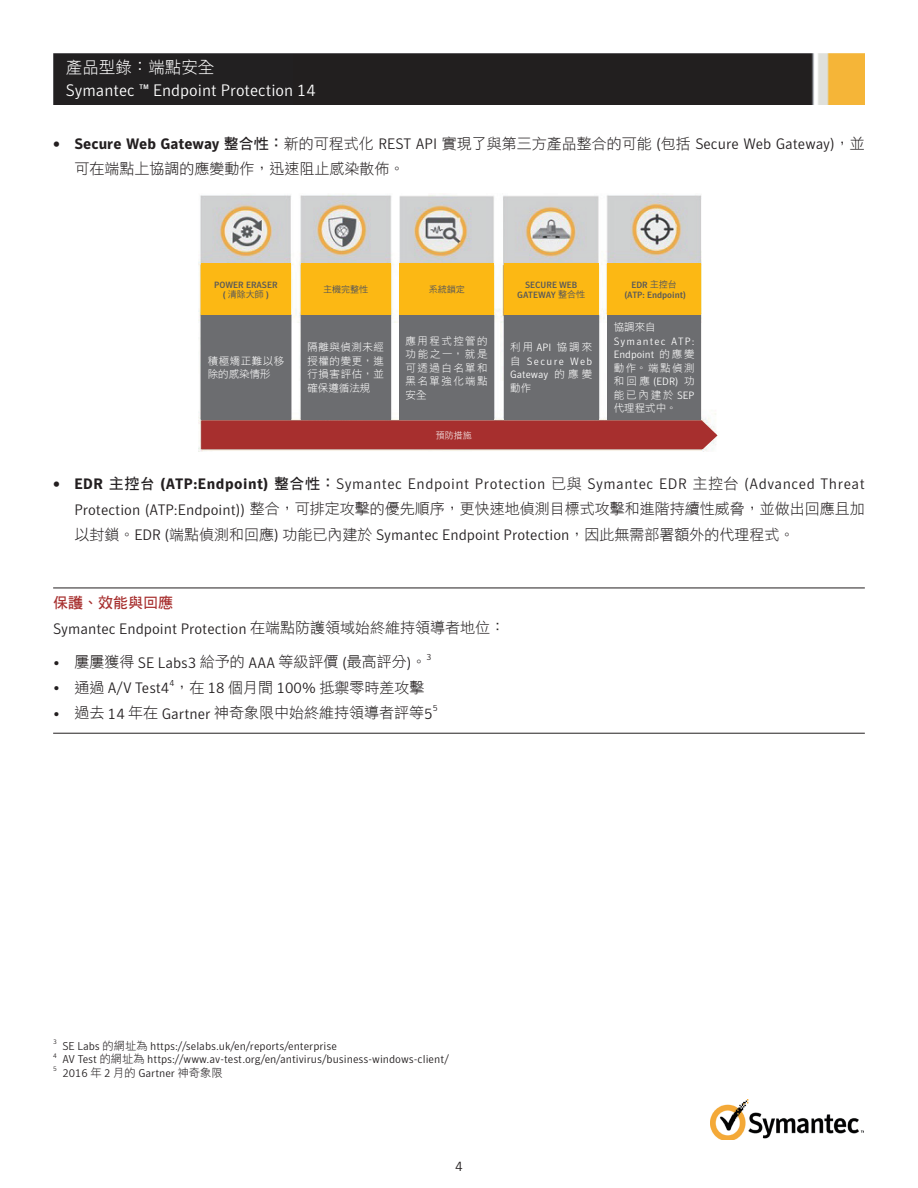
<style>
.page{position:relative;width:918px;height:1188px;background:#fff}
.page>*{position:absolute;margin:0;border:0;box-sizing:border-box;transform-origin:0 0}
.t1{font:300 16.5px "Symantec Sans";color:#fff}
.t2{font:16.5px "DF Hei W3 WIN BF";color:#fff}
.t3{font:15px/25.5px "DF Hei W3 WIN BF";color:#231f20}
.t4{font:300 15px "Symantec Sans";color:#231f20}
.t5{font:300 15px "Symantec Sans";letter-spacing:.035em;color:#231f20}
.t6{font:15px "DF Hei W7 WIN BF";color:#a72f2e}
.t7{font:300 13.5px "Symantec Sans";color:#231f20}
.t8{font:300 11.25px "Symantec Sans";color:#231f20}
.t9{font:10.5px/13.5px "DF Hei W3 WIN BF";letter-spacing:.06em;color:#fff;text-align:justify}
.t10{font:300 10.5px/13.5px "Symantec Sans";letter-spacing:.09em;color:#fff}
.t11{font:300 10.5px/13.5px "Symantec Sans";letter-spacing:.115em;color:#fff}
.t12{font:10.5px/13.5px "DF Hei W3 WIN BF";letter-spacing:.09em;color:#fff}
.t13{font:300 10.5px "Symantec Sans";letter-spacing:.07em;color:#fff}
.t14{font:500 9px/10.5px "Symantec Sans";color:#57585a;text-align:center}
.t15{font:9px "DF Hei W5 WIN BF";color:#57585a}
.t16{font:9px "DF Hei W3 WIN BF";color:#fff}
.t17{font:300 8.7px "Symantec Sans";color:#231f20}
.t18{font:300 6.6px "Symantec Sans";color:#231f20}
.s1{font-weight:700}
.s2{font-family:"DF Hei W7 WIN BF";font-weight:400}
.s3{font-family:"DF Hei W3 WIN BF";font-weight:400}
.s4{font-family:"Symantec Sans";font-weight:500}
.s5{font-family:"DF Hei W5 WIN BF";font-weight:400}
.s6{font-family:"Symantec Sans";font-weight:300}
</style>
<div class="page">
<img style="left:53px;top:53px;width:812px;height:52px">
<img style="left:710px;top:1099px;width:154px;height:41px">
<hr style="left:53px;top:588px;width:812px;height:1px;background:#231f20">
<hr style="left:53px;top:733px;width:812px;height:1px;background:#231f20">
<img style="left:198px;top:193px;width:518px;height:259px">
<div style="left:201px;top:264px;width:90px;height:51px;background:#fcb814"></div>
<div style="left:301px;top:264px;width:89px;height:51px;background:#fcb814"></div>
<div style="left:399px;top:264px;width:95px;height:51px;background:#fcb814"></div>
<div style="left:504px;top:264px;width:95px;height:51px;background:#fcb814"></div>
<div style="left:607px;top:264px;width:94px;height:51px;background:#fcb814"></div>
<div style="left:201px;top:421px;width:517px;height:28px;background:#a72f2e"></div>
<div style="left:201px;top:315px;width:90px;height:105px;background:#6c6d70"></div>
<div style="left:301px;top:315px;width:89px;height:105px;background:#6c6d70"></div>
<div style="left:399px;top:315px;width:95px;height:105px;background:#6c6d70"></div>
<div style="left:504px;top:315px;width:95px;height:105px;background:#6c6d70"></div>
<div style="left:607px;top:315px;width:94px;height:105px;background:#6c6d70"></div>
<p class="t2" style="left:66px;top:59px;width:150px">產品型錄：端點安全</p>
<p class="t1" style="left:66px;top:81px;width:251px">Symantec ™ Endpoint Protection 14</p>
<p class="t4" style="left:53px;top:135px;width:813px"><span class="s1">• Secure Web Gateway</span> <span class="s2">整合性：</span><span class="s3">新的可程式化</span> REST API <span class="s3">實現了與第三方產品整合的可能</span> (<span class="s3">包括</span> Secure Web Gateway)<span class="s3">，並</span></p>
<p class="t3" style="left:74px;top:156px;width:331px">可在端點上協調的應變動作，迅速阻止感染散佈。</p>
<p class="t14" style="left:214px;top:279px;width:65px">POWER ERASER</p>
<p class="t15" style="left:223px;top:290px;width:48px"><span class="s4">(</span> 清除大師 <span class="s4">)</span></p>
<p class="t9" style="left:208px;top:354px;width:78px">積極矯正難以移除的感染情形</p>
<p class="t15" style="left:323px;top:285px;width:46px">主機完整性</p>
<p class="t15" style="left:429px;top:285px;width:37px">系統鎖定</p>
<p class="t14" style="left:517px;top:279px;width:69px">SECURE WEB<br>GATEWAY <span class="s5">整合性</span></p>
<p class="t14" style="left:624px;top:279px;width:63px">EDR <span class="s5">主控台</span>(ATP: Endpoint)</p>
<p class="t9" style="left:307px;top:340px;width:78px">隔離與偵測未經授權的變更，進行損害評估，並確保遵循法規</p>
<p class="t9" style="left:406px;top:334px;width:84px">應用程式控管的功能之一，就是可透過白名單和黑名單強化端點安全</p>
<p class="t9" style="left:510px;top:340px;width:84px">利用 <span class="s6">API</span> 協調來</p>
<p class="t11" style="left:510px;top:354px;width:84px"><span class="s3">自</span> Secure Web<br>Gateway <span class="s3">的應變</span></p>
<p class="t9" style="left:510px;top:381px;width:22px">動作</p>
<p class="t16" style="left:436px;top:431px;width:37px">預防措施</p>
<p class="t9" style="left:614px;top:320px;width:43px">協調來自</p>
<p class="t10" style="left:614px;top:334px;width:82px">Symantec ATP:<br>Endpoint <span class="s3">的應變</span></p>
<p class="t9" style="left:614px;top:361px;width:82px">動作。端點偵測</p>
<p class="t13" style="left:614px;top:375px;width:82px"><span class="s3">和回應</span> (EDR) <span class="s3">功</span></p>
<p class="t12" style="left:614px;top:388px;width:82px">能已內建於 <span class="s6">SEP</span>代理程式中。</p>
<p class="t5" style="left:53px;top:475px;width:813px"><span class="s1">• EDR</span> <span class="s2">主控台</span> <span class="s1">(ATP:Endpoint)</span> <span class="s2">整合性：</span>Symantec Endpoint Protection <span class="s3">已與</span> Symantec EDR <span class="s3">主控台</span> (Advanced Threat</p>
<p class="t3" style="left:74px;top:496px;width:792px"><span class="s6">Protection (ATP:Endpoint))</span> 整合，可排定攻擊的優先順序，更快速地偵測目標式攻擊和進階持續性威脅，並做出回應且加以封鎖。<span class="s6">EDR (</span>端點偵測和回應<span class="s6">)</span> 功能已內建於 <span class="s6">Symantec Endpoint Protection</span>，因此無需部署額外的代理程式。</p>
<p class="t6" style="left:53px;top:595px;width:121px">保護、效能與回應</p>
<p class="t4" style="left:53px;top:620px;width:454px">Symantec Endpoint Protection <span class="s3">在端點防護領域始終維持領導者地位：</span></p>
<p class="t3" style="left:53px;top:649px;width:380px"><span class="s6">•</span> 屢屢獲得 <span class="s6">SE Labs3</span> 給予的 <span class="s6">AAA</span> 等級評價 <span class="s6">(</span>最高評分<span class="s6">)</span>。<sup>3</sup></p>
<p class="t4" style="left:53px;top:679px;width:118px">• <span class="s3">通過</span> A/V Test4</p>
<p class="t3" style="left:169px;top:674px;width:256px"><sup>4</sup>，在 <span class="s6">18</span> 個月間 <span class="s6">100%</span> 抵禦零時差攻擊</p>
<p class="t3" style="left:53px;top:700px;width:381px"><span class="s6">•</span> 過去 <span class="s6">14</span> 年在 <span class="s6">Gartner</span> 神奇象限中始終維持領導者評等<span class="s6">5</span></p>
<p class="t17" style="left:433px;top:703px;width:6px">5</p>
<p class="t18" style="left:53px;top:1038px;width:5px">3</p>
<p class="t8" style="left:62px;top:1039px;width:276px">SE Labs <span class="s3">的網址為</span> https://selabs.uk/en/reports/enterprise</p>
<p class="t18" style="left:53px;top:1051px;width:5px">4</p>
<p class="t8" style="left:62px;top:1053px;width:388px">AV Test <span class="s3">的網址為</span> https://www.av-test.org/en/antivirus/business-windows-client/</p>
<p class="t18" style="left:53px;top:1065px;width:5px">5</p>
<p class="t8" style="left:62px;top:1066px;width:162px">2016 <span class="s3">年</span> 2 <span class="s3">月的</span> Gartner <span class="s3">神奇象限</span></p>
<p class="t7" style="left:455px;top:1159px;width:9px">4</p>
</div>
